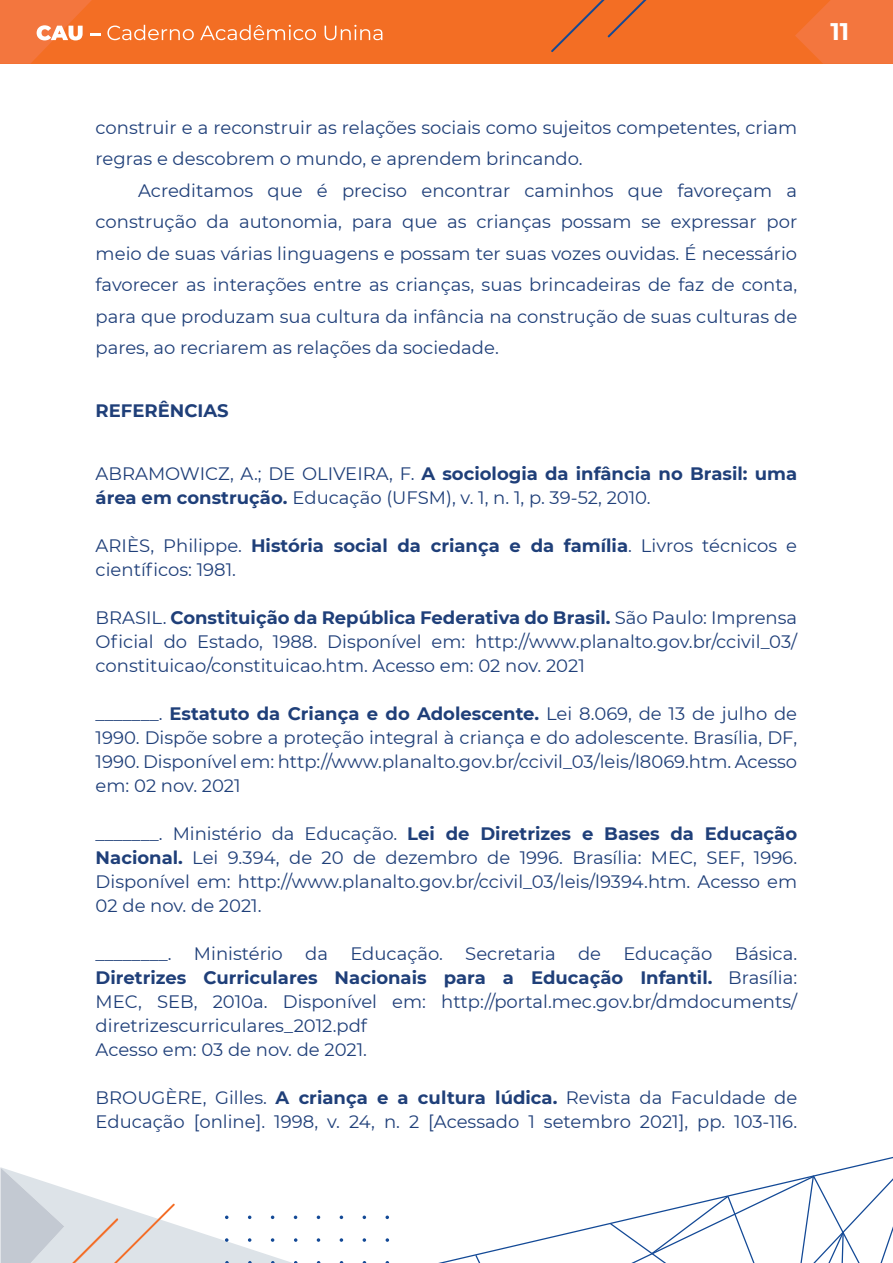
<style>
.page{position:relative;width:893px;height:1263px;background:#fff}
.page>*{position:absolute;margin:0;border:0;box-sizing:border-box;transform-origin:0 0}
.t1{font:700 24px "Montserrat";color:#fff}
.t2{font:18px/24px "Montserrat";color:#1f3f79}
.t3{font:700 18px "Montserrat";color:#1f3f79}
.s1{font-weight:700}
</style>
<div class="page">
<div style="left:0;top:0;width:893px;height:64px;background:#f36e24"></div>
<svg style="left:795px;top:0;width:98px;height:64px"></svg>
<svg style="left:0;top:0;width:100px;height:64px"></svg>
<svg style="left:107px;top:25px;width:87px;height:15px"></svg>
<svg style="left:200px;top:25px;width:116px;height:15px"></svg>
<svg style="left:325px;top:25px;width:57px;height:15px"></svg>
<svg style="left:551px;top:0;width:96px;height:52px"></svg>
<svg style="left:438px;top:1156px;width:455px;height:107px"></svg>
<svg style="left:475px;top:1255px;width:5px;height:8px"></svg>
<svg style="left:610px;top:1175px;width:283px;height:88px"></svg>
<svg style="left:317px;top:1215px;width:3px;height:4px"></svg>
<svg style="left:340px;top:1215px;width:3px;height:4px"></svg>
<svg style="left:363px;top:1215px;width:3px;height:4px"></svg>
<svg style="left:385px;top:1215px;width:4px;height:4px"></svg>
<svg style="left:317px;top:1238px;width:3px;height:4px"></svg>
<svg style="left:340px;top:1238px;width:3px;height:4px"></svg>
<svg style="left:363px;top:1238px;width:3px;height:4px"></svg>
<svg style="left:386px;top:1238px;width:3px;height:4px"></svg>
<svg style="left:1px;top:1167px;width:296px;height:96px"></svg>
<p class="t2" style="left:96px;top:111px;width:703px;line-height:31.5px">construir e a reconstruir as relações sociais como sujeitos competentes, criam regras e descobrem o mundo, e aprendem brincando.</p>
<p class="t2" style="left:96px;top:174px;width:703px;line-height:31.5px;text-align:justify;text-indent:43px">Acreditamos que é preciso encontrar caminhos que favoreçam a construção da autonomia, para que as crianças possam se expressar por meio de suas várias linguagens e possam ter suas vozes ouvidas. É necessário favorecer as interações entre as crianças, suas brincadeiras de faz de conta, para que produzam sua cultura da infância na construção de suas culturas de pares, ao recriarem as relações da sociedade.</p>
<p class="t3" style="left:96px;top:398px;width:135px">REFERÊNCIAS</p>
<p class="t2" style="left:96px;top:461px;width:703px">ABRAMOWICZ, A.; DE OLIVEIRA, F. <span class="s1">A sociologia da infância no Brasil: uma área em construção.</span> Educação (UFSM), v. 1, n. 1, p. 39-52, 2010.</p>
<p class="t2" style="left:96px;top:533px;width:703px">ARIÈS, Philippe. <span class="s1">História social da criança e da família</span>. Livros técnicos e científicos: 1981.</p>
<p class="t2" style="left:96px;top:605px;width:703px;text-align:justify">BRASIL. <span class="s1">Constituição da República Federativa do Brasil.</span> São Paulo: Imprensa Oficial do Estado, 1988. Disponível em: http://www.planalto.gov.br/ccivil_03/ constituicao/constituicao.htm. Acesso em: 02 nov. 2021</p>
<p class="t2" style="left:96px;top:701px;width:703px;text-align:justify">_______. <span class="s1">Estatuto da Criança e do Adolescente.</span> Lei 8.069, de 13 de julho de 1990. Dispõe sobre a proteção integral à criança e do adolescente. Brasília, DF, 1990. Disponível em: http://www.planalto.gov.br/ccivil_03/leis/l8069.htm. Acesso em: 02 nov. 2021</p>
<p class="t2" style="left:96px;top:821px;width:703px;text-align:justify">_______. Ministério da Educação. <span class="s1">Lei de Diretrizes e Bases da Educação Nacional.</span> Lei 9.394, de 20 de dezembro de 1996. Brasília: MEC, SEF, 1996.<br>Disponível em: http://www.planalto.gov.br/ccivil_03/leis/l9394.htm. Acesso em 02 de nov. de 2021.</p>
<p class="t2" style="left:96px;top:941px;width:703px">________. Ministério da Educação. Secretaria de Educação Básica.<br><span class="s1">Diretrizes Curriculares Nacionais para a Educação Infantil.</span> Brasília:<br>MEC, SEB, 2010a. Disponível em: http://portal.mec.gov.br/dmdocuments/ diretrizescurriculares_2012.pdf<br>Acesso em: 03 de nov. de 2021.</p>
<p class="t2" style="left:96px;top:1085px;width:703px">BROUGÈRE, Gilles. <span class="s1">A criança e a cultura lúdica.</span> Revista da Faculdade de<br>Educação [online]. 1998, v. 24, n. 2 [Acessado 1 setembro 2021], pp. 103-116.</p>
<h1 class="t1" style="left:830px;top:14px;width:20px">11</h1>
</div>
